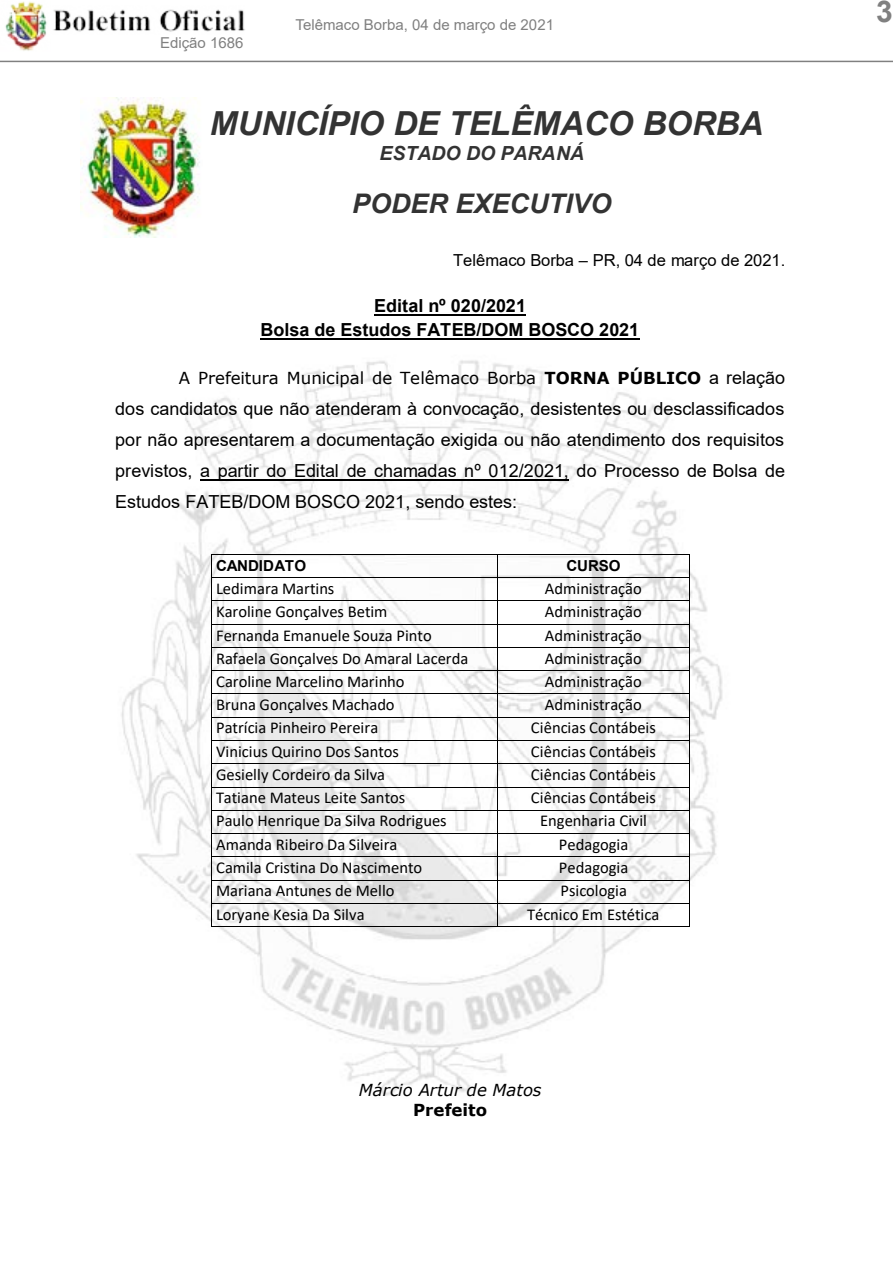
<style>
.page{position:relative;width:893px;height:1263px;background:#fff}
.page>*{position:absolute;margin:0;border:0;box-sizing:border-box;transform-origin:0 0}
.t1{font:italic 700 33.15px "Arial";letter-spacing:-.005em;color:#333}
.t2{font:700 30px "Arial";color:#808080}
.t3{font:italic 700 27px "Arial";color:#333}
.t4{font:italic 700 19.5px "Arial";color:#333}
.t5{font:18px/30.9px "Arial";color:#000;text-align:justify}
.t6{font:700 18px/23.7px "Arial";color:#000;text-align:center}
.t7{font:16.5px "Calibri";color:#000}
.t8{font:16.5px "Verdana";color:#000}
.t9{font:16.5px "Arial";letter-spacing:-.005em;color:#000}
.t10{font:italic 16.5px "Verdana";letter-spacing:.005em;color:#000}
.t11{font:700 16.5px "Verdana";color:#000}
.t12{font:700 15.15px "Arial";letter-spacing:-.01em;color:#000}
.t13{font:15px "Arial";color:#808080}
.s1{font-style:inherit}
.s2{font-weight:700}
.s3{font-family:"Arial";font-size:18px}
</style>
<div class="page">
<img style="left:53px;top:9px;width:192px;height:23px">
<img style="left:5px;top:1px;width:42px;height:50px">
<hr style="left:0;top:61px;width:893px;height:1px;background:#808080">
<img style="left:80px;top:97px;width:120px;height:141px">
<img style="left:121px;top:360px;width:602px;height:736px">
<hr style="left:374px;top:314px;width:152px;height:2px;background:#000">
<hr style="left:260px;top:338px;width:380px;height:2px;background:#000">
<hr style="left:200px;top:479px;width:369px;height:2px;background:#000">
<hr style="left:211px;top:554px;width:286px;height:1px;background:#000">
<hr style="left:498px;top:554px;width:191px;height:1px;background:#000">
<hr style="left:211px;top:577px;width:286px;height:1px;background:#000">
<hr style="left:498px;top:577px;width:191px;height:1px;background:#000">
<hr style="left:211px;top:600px;width:286px;height:1px;background:#000">
<hr style="left:498px;top:600px;width:191px;height:1px;background:#000">
<hr style="left:211px;top:624px;width:286px;height:1px;background:#000">
<hr style="left:498px;top:624px;width:191px;height:1px;background:#000">
<hr style="left:211px;top:647px;width:286px;height:1px;background:#000">
<hr style="left:498px;top:647px;width:191px;height:1px;background:#000">
<hr style="left:211px;top:670px;width:286px;height:1px;background:#000">
<hr style="left:498px;top:670px;width:191px;height:1px;background:#000">
<hr style="left:211px;top:693px;width:286px;height:1px;background:#000">
<hr style="left:498px;top:693px;width:191px;height:1px;background:#000">
<hr style="left:211px;top:717px;width:286px;height:1px;background:#000">
<hr style="left:498px;top:717px;width:191px;height:1px;background:#000">
<hr style="left:211px;top:740px;width:286px;height:1px;background:#000">
<hr style="left:498px;top:740px;width:191px;height:1px;background:#000">
<hr style="left:211px;top:763px;width:286px;height:1px;background:#000">
<hr style="left:498px;top:763px;width:191px;height:1px;background:#000">
<hr style="left:211px;top:787px;width:286px;height:1px;background:#000">
<hr style="left:498px;top:787px;width:191px;height:1px;background:#000">
<hr style="left:211px;top:810px;width:286px;height:1px;background:#000">
<hr style="left:498px;top:810px;width:191px;height:1px;background:#000">
<hr style="left:211px;top:833px;width:286px;height:1px;background:#000">
<hr style="left:498px;top:833px;width:191px;height:1px;background:#000">
<hr style="left:211px;top:857px;width:286px;height:1px;background:#000">
<hr style="left:498px;top:857px;width:191px;height:1px;background:#000">
<hr style="left:211px;top:880px;width:286px;height:1px;background:#000">
<hr style="left:498px;top:880px;width:191px;height:1px;background:#000">
<hr style="left:211px;top:903px;width:286px;height:1px;background:#000">
<hr style="left:498px;top:903px;width:191px;height:1px;background:#000">
<svg style="left:211px;top:555px;width:1px;height:371px"></svg>
<hr style="left:211px;top:926px;width:286px;height:1px;background:#000">
<svg style="left:497px;top:554px;width:1px;height:373px"></svg>
<hr style="left:498px;top:926px;width:191px;height:1px;background:#000">
<svg style="left:689px;top:554px;width:1px;height:373px"></svg>
<p class="t13" style="left:160px;top:33px;width:85px">Edição 1686</p>
<p class="t13" style="left:295px;top:15px;width:260px">Telêmaco Borba, 04 de março de 2021</p>
<h1 class="t1" style="left:210px;top:101px;width:555px">MUNICÍPIO DE TELÊMACO BORBA</h1>
<p class="t4" style="left:380px;top:140px;width:206px">ESTADO DO PARANÁ</p>
<h3 class="t3" style="left:352px;top:186px;width:261px">PODER EXECUTIVO</h3>
<p class="t9" style="left:453px;top:249px;width:334px">Telêmaco Borba <span class="s1">–</span> PR, 04 de março de 2021.</p>
<p class="t6" style="left:260px;top:294px;width:380px">Edital nº 020/2021<br>Bolsa de Estudos FATEB/DOM BOSCO 2021</p>
<p class="t8" style="left:179px;top:367px;width:608px">A Prefeitura Municipal de Telêmaco Borba <span class="s2">TORNA PÚBLICO</span> <span class="s3">a relação</span></p>
<p class="t5" style="left:115px;top:394px;width:672px">dos candidatos que não atenderam à convocação, desistentes ou desclassificados por não apresentarem a documentação exigida ou não atendimento dos requisitos previstos, a partir do Edital de chamadas nº 012/2021, do Processo de Bolsa de Estudos FATEB/DOM BOSCO 2021, sendo estes:</p>
<p class="t12" style="left:216px;top:555px;width:92px">CANDIDATO</p>
<p class="t12" style="left:566px;top:555px;width:56px">CURSO</p>
<p class="t7" style="left:216px;top:577px;width:120px">Ledimara Martins</p>
<p class="t7" style="left:545px;top:577px;width:98px">Administração</p>
<p class="t7" style="left:216px;top:600px;width:173px">Karoline Gonçalves Betim</p>
<p class="t7" style="left:545px;top:600px;width:98px">Administração</p>
<p class="t7" style="left:216px;top:624px;width:217px">Fernanda Emanuele Souza Pinto</p>
<p class="t7" style="left:545px;top:624px;width:98px">Administração</p>
<p class="t7" style="left:216px;top:647px;width:254px">Rafaela Gonçalves Do Amaral Lacerda</p>
<p class="t7" style="left:545px;top:647px;width:98px">Administração</p>
<p class="t7" style="left:216px;top:670px;width:190px">Caroline Marcelino Marinho</p>
<p class="t7" style="left:545px;top:670px;width:98px">Administração</p>
<p class="t7" style="left:216px;top:693px;width:180px">Bruna Gonçalves Machado</p>
<p class="t7" style="left:545px;top:693px;width:98px">Administração</p>
<p class="t7" style="left:216px;top:716px;width:164px">Patrícia Pinheiro Pereira</p>
<p class="t7" style="left:531px;top:716px;width:127px">Ciências Contábeis</p>
<p class="t7" style="left:216px;top:740px;width:184px">Vinicius Quirino Dos Santos</p>
<p class="t7" style="left:531px;top:740px;width:127px">Ciências Contábeis</p>
<p class="t7" style="left:216px;top:763px;width:171px">Gesielly Cordeiro da Silva</p>
<p class="t7" style="left:531px;top:763px;width:127px">Ciências Contábeis</p>
<p class="t7" style="left:216px;top:786px;width:191px">Tatiane Mateus Leite Santos</p>
<p class="t7" style="left:531px;top:786px;width:127px">Ciências Contábeis</p>
<p class="t7" style="left:216px;top:809px;width:232px">Paulo Henrique Da Silva Rodrigues</p>
<p class="t7" style="left:540px;top:809px;width:108px">Engenharia Civil</p>
<p class="t7" style="left:216px;top:833px;width:183px">Amanda Ribeiro Da Silveira</p>
<p class="t7" style="left:559px;top:833px;width:71px">Pedagogia</p>
<p class="t7" style="left:216px;top:856px;width:208px">Camila Cristina Do Nascimento</p>
<p class="t7" style="left:559px;top:856px;width:71px">Pedagogia</p>
<p class="t7" style="left:216px;top:879px;width:180px">Mariana Antunes de Mello</p>
<p class="t7" style="left:560px;top:879px;width:68px">Psicologia</p>
<p class="t7" style="left:216px;top:903px;width:150px">Loryane Kesia Da Silva</p>
<p class="t7" style="left:527px;top:903px;width:134px">Técnico Em Estética</p>
<p class="t10" style="left:359px;top:1079px;width:184px">Márcio Artur de Matos</p>
<p class="t11" style="left:413px;top:1098px;width:75px">Prefeito</p>
<h2 class="t2" style="left:876px;top:-10px;width:18px">3</h2>
</div>
